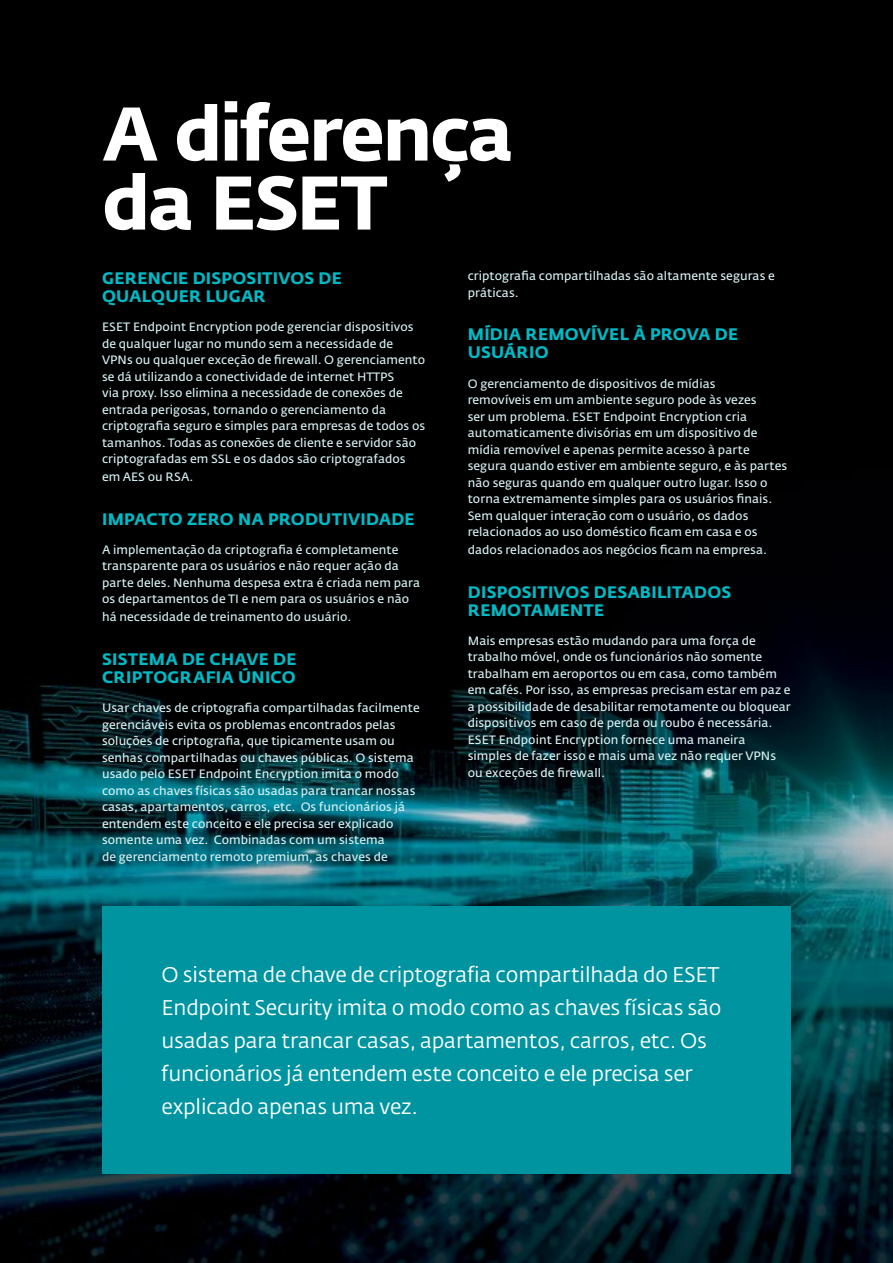
<style>
.page{position:relative;width:893px;height:1263px;background:#fff}
.page>*{position:absolute;margin:0;border:0;box-sizing:border-box;transform-origin:0 0}
.t1{font:700 75px/69px "Fedra Sans Alt Pro";letter-spacing:-.03em;color:#fff}
.t2{font:21px/33px "Fedra Sans Alt Pro";letter-spacing:-.01em;color:#fff}
.t3{font:700 16.5px/18px "Fedra Sans Alt Pro";letter-spacing:.015em;color:#00bac6}
.t4{font:600 12px/16.5px "Fedra Sans Alt Pro";letter-spacing:.005em;color:#d5eef0}
</style>
<div class="page">
<img style="left:0;top:0;width:893px;height:1263px">
<div style="left:102px;top:906px;width:689px;height:267px;background:#0094a1"></div>
<h1 class="t1" style="left:102px;top:100px;width:414px">A diferença da ESET</h1>
<h3 class="t3" style="left:102px;top:269px;width:241px">GERENCIE DISPOSITIVOS DE<br>QUALQUER LUGAR</h3>
<p class="t4" style="left:102px;top:319px;width:325px">ESET Endpoint Encryption pode gerenciar dispositivos de qualquer lugar no mundo sem a necessidade de VPNs ou qualquer exceção de firewall. O gerenciamento se dá utilizando a conectividade de internet HTTPS<br>via proxy. Isso elimina a necessidade de conexões de entrada perigosas, tornando o gerenciamento da criptografia seguro e simples para empresas de todos os tamanhos. Todas as conexões de cliente e servidor são criptografadas em SSL e os dados são criptografados</p>
<p class="t4" style="left:102px;top:469px;width:93px">em AES ou RSA.</p>
<h3 class="t3" style="left:102px;top:510px;width:314px">IMPACTO ZERO NA PRODUTIVIDADE</h3>
<p class="t4" style="left:102px;top:541px;width:320px">A implementação da criptografia é completamente transparente para os usuários e não requer ação da parte deles. Nenhuma despesa extra é criada nem para os departamentos de TI e nem para os usuários e não</p>
<p class="t4" style="left:102px;top:609px;width:251px">há necessidade de treinamento do usuário.</p>
<h3 class="t3" style="left:102px;top:650px;width:196px">SISTEMA DE CHAVE DE<br>CRIPTOGRAFIA ÚNICO</h3>
<p class="t4" style="left:102px;top:700px;width:319px">Usar chaves de criptografia compartilhadas facilmente gerenciáveis evita os problemas encontrados pelas soluções de criptografia, que tipicamente usam ou senhas compartilhadas ou chaves públicas. O sistema usado pelo ESET Endpoint Encryption imita o modo como as chaves físicas são usadas para trancar nossas casas, apartamentos, carros, etc. Os funcionários já entendem este conceito e ele precisa ser explicado somente uma vez. Combinadas com um sistema<br>de gerenciamento remoto premium, as chaves de</p>
<p class="t4" style="left:468px;top:268px;width:309px">criptografia compartilhadas são altamente seguras e práticas.</p>
<h3 class="t3" style="left:468px;top:325px;width:272px">MÍDIA REMOVÍVEL À PROVA DE<br>USUÁRIO</h3>
<p class="t4" style="left:468px;top:375px;width:321px">O gerenciamento de dispositivos de mídias<br>removíveis em um ambiente seguro pode às vezes<br>ser um problema. ESET Endpoint Encryption cria automaticamente divisórias em um dispositivo de mídia removível e apenas permite acesso à parte segura quando estiver em ambiente seguro, e às partes não seguras quando em qualquer outro lugar. Isso o torna extremamente simples para os usuários finais.<br>Sem qualquer interação com o usuário, os dados relacionados ao uso doméstico ficam em casa e os</p>
<p class="t4" style="left:468px;top:542px;width:301px">dados relacionados aos negócios ficam na empresa.</p>
<h3 class="t3" style="left:468px;top:583px;width:265px">DISPOSITIVOS DESABILITADOS<br>REMOTAMENTE</h3>
<p class="t4" style="left:468px;top:632px;width:325px">Mais empresas estão mudando para uma força de trabalho móvel, onde os funcionários não somente trabalham em aeroportos ou em casa, como também em cafés. Por isso, as empresas precisam estar em paz e a possibilidade de desabilitar remotamente ou bloquear dispositivos em caso de perda ou roubo é necessária.<br>ESET Endpoint Encryption fornece uma maneira simples de fazer isso e mais uma vez não requer VPNs ou exceções de firewall.</p>
<p class="t2" style="left:162px;top:958px;width:561px">O sistema de chave de criptografia compartilhada do ESET Endpoint Security imita o modo como as chaves físicas são usadas para trancar casas, apartamentos, carros, etc. Os funcionários já entendem este conceito e ele precisa ser explicado apenas uma vez.</p>
</div>
